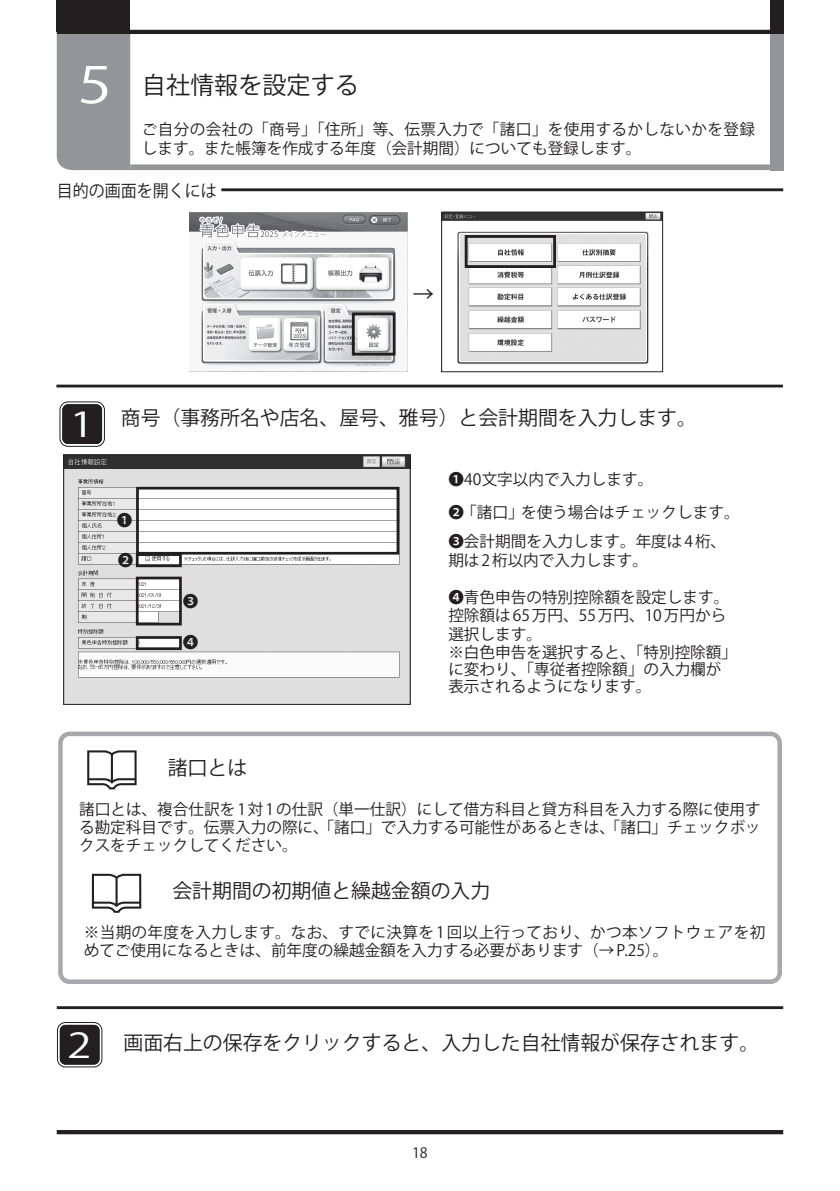
<style>
.page{position:relative;width:840px;height:1191px;background:#fff}
.page>*{position:absolute;margin:0;border:0;box-sizing:border-box;transform-origin:0 0}
.t1{font:34px "Koz Go Pr 6 N";color:#fff;scale:1.3 1}
.t2{font:24px "Koz Go Pr 6 N";color:#231f20}
.t3{font:21.2px "Koz Go Pr 6 N";color:#231f20}
.t4{font:19.8px "Koz Go Pr 6 N";color:#231f20}
.t5{font:17px "Koz Go Pr 6 N";color:#231f20;scale:.94 1}
.t6{font:15.6px/17.8px "Koz Go Pr 6 N";color:#231f20}
.t7{font:15.6px/18.4px "Koz Go Pr 6 N";letter-spacing:.025em;color:#231f20}
.t8{font:14.2px "Koz Go Pr 6 N";color:#231f20}
.s1{font-size:49.6px;color:#fff}
</style>
<div class="page">
<hr style="left:57px;top:30px;width:725px;height:4px;background:#231f20">
<hr style="left:57px;top:1130px;width:725px;height:4px;background:#231f20">
<div style="left:57px;top:0;width:73px;height:32px;background:#231f20"></div>
<div style="left:769px;top:0;width:13px;height:33px;background:#231f20"></div>
<div style="left:57px;top:34px;width:73px;height:136px;background:#939598"></div>
<div style="left:130px;top:164px;width:639px;height:6px;background:#939598"></div>
<div style="left:769px;top:34px;width:13px;height:136px;background:#939598"></div>
<img style="left:189px;top:213px;width:218px;height:154px">
<div style="left:58px;top:731px;width:723px;height:253px;border:5px solid #a8a9ad;border-radius:9px"></div>
<img style="left:443px;top:214px;width:217px;height:150px">
<div style="left:441px;top:212px;width:221px;height:160px;border:1px solid #231f20"></div>
<hr style="left:56px;top:384px;width:726px;height:3px;background:#231f20">
<hr style="left:221px;top:188px;width:561px;height:3px;background:#231f20">
<div style="left:351px;top:312px;width:44px;height:43px;border:3px solid #231f20"></div>
<div style="left:464px;top:235px;width:91px;height:33px;border:3px solid #231f20"></div>
<img style="left:65px;top:456px;width:343px;height:246px">
<div style="left:63px;top:454px;width:347px;height:250px;border:1px solid #231f20"></div>
<div style="left:62px;top:404px;width:40px;height:40px;background:#231f20;border-radius:6px"></div>
<div style="left:59px;top:401px;width:46px;height:46px;border:1px solid #231f20;border-radius:8px"></div>
<div style="left:62px;top:404px;width:40px;height:40px;border:3px solid #231f20;border-radius:4px"></div>
<div style="left:136px;top:487px;width:263px;height:67px;border:3px solid #231f20"></div>
<div style="left:136px;top:553px;width:46px;height:14px;border:3px solid #231f20"></div>
<svg style="left:92px;top:873px;width:49px;height:39px"></svg>
<div style="left:60px;top:1025px;width:39px;height:39px;background:#231f20;border-radius:6px"></div>
<div style="left:57px;top:1022px;width:45px;height:45px;border:1px solid #231f20;border-radius:8px"></div>
<div style="left:60px;top:1025px;width:39px;height:39px;border:3px solid #231f20;border-radius:4px"></div>
<div style="left:136px;top:576px;width:46px;height:49px;border:3px solid #231f20"></div>
<div style="left:136px;top:636px;width:46px;height:14px;border:3px solid #231f20"></div>
<svg style="left:87px;top:750px;width:49px;height:39px"></svg>
<hr style="left:57px;top:1006px;width:725px;height:3px;background:#231f20">
<h2 class="t2" style="left:78px;top:72px;width:282px"><span class="s1">5</span> 自社情報を設定する</h2>
<p class="t7" style="left:142px;top:121px;width:614px">ご自分の会社の「商号」「住所」等、伝票入力で「諸口」を使用するかしないかを登録します。また帳簿を作成する年度（会計期間）についても登録します。</p>
<p class="t5" style="left:57px;top:181px;width:172px">目的の画面を開くには</p>
<h3 class="t3" style="left:412px;top:282px;width:23px">→</h3>
<h1 class="t1" style="left:70px;top:405px;width:20px">1</h1>
<p class="t4" style="left:121px;top:407px;width:577px">商号（事務所名や店名、屋号、雅号）と会計期間を入力します。</p>
<p class="t6" style="left:117px;top:512px;width:17px">❶</p>
<p class="t6" style="left:118px;top:551px;width:17px">❷</p>
<p class="t6" style="left:183px;top:592px;width:17px">❸</p>
<p class="t6" style="left:183px;top:634px;width:17px">❹</p>
<p class="t6" style="left:448px;top:471px;width:206px">❶40文字以内で入力します。</p>
<p class="t6" style="left:448px;top:503px;width:292px">❷「諸口」を使う場合はチェックします。</p>
<p class="t6" style="left:448px;top:532px;width:279px;line-height:18.4px">❸会計期間を入力します。年度は 4 桁、期は 2 桁以内で入力します。</p>
<p class="t6" style="left:448px;top:588px;width:290px">❹青色申告の特別控除額を設定します。控除額は 65 万円、55 万円、10 万円から選択します。<br>※白色申告を選択すると、「特別控除額」に変わり、「専従者控除額」の入力欄が表示されるようになります。</p>
<p class="t4" style="left:168px;top:756px;width:81px">諸口とは</p>
<p class="t6" style="left:79px;top:800px;width:683px;line-height:18.4px;text-align:justify">諸口とは、複合仕訳を 1 対 1 の仕訳（単一仕訳）にして借方科目と貸方科目を入力する際に使用する勘定科目です。伝票入力の際に、「諸口」で入力する可能性があるときは、「諸口」チェックボックスをチェックしてください。</p>
<p class="t4" style="left:172px;top:879px;width:319px">会計期間の初期値と繰越金額の入力</p>
<p class="t7" style="left:84px;top:923px;width:682px">※当期の年度を入力します。なお、すでに決算を 1 回以上行っており、かつ本ソフトウェアを初めてご使用になるときは、前年度の繰越金額を入力する必要があります（→ P.25）。</p>
<h1 class="t1" style="left:67px;top:1026px;width:20px">2</h1>
<p class="t4" style="left:123px;top:1032px;width:636px">画面右上の保存をクリックすると、入力した自社情報が保存されます。</p>
<p class="t8" style="left:412px;top:1144px;width:17px">18</p>
</div>
